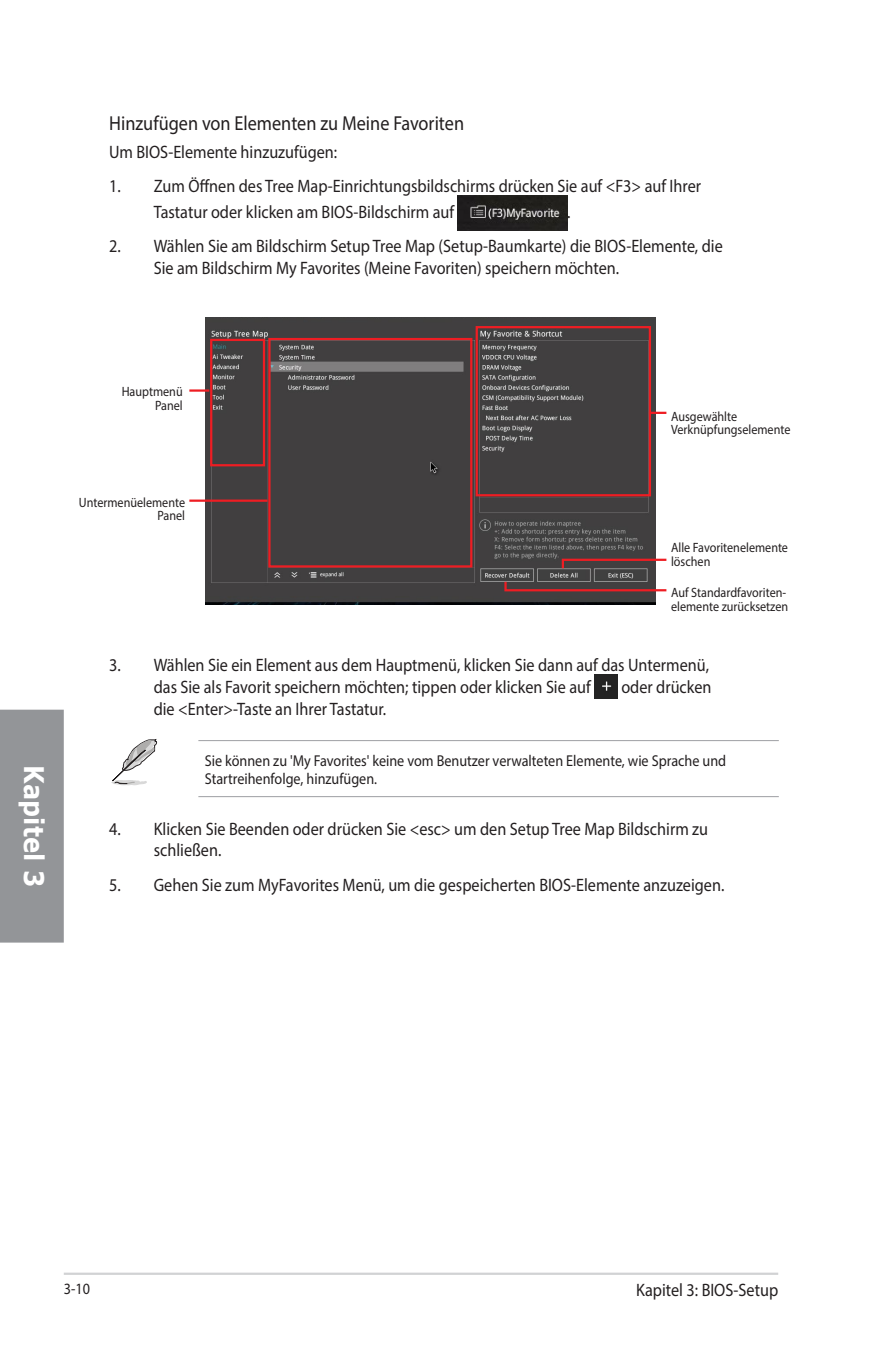
<style>
.page{position:relative;width:893px;height:1346px;background:#fff}
.page>*{position:absolute;margin:0;border:0;box-sizing:border-box;transform-origin:0 0}
.t1{font:700 27px "Verdana";color:#fff;scale:.9 1}
.t2{font:20.25px "Myriad Pro";color:#231f20;scale:.9 1}
.t3{font:18px/21.6px "Myriad Pro";color:#231f20;scale:.9 1}
.t4{font:15.75px/18.9px "Myriad Pro";color:#231f20;scale:.9 1}
.t5{font:13.5px/13.5px "Myriad Pro";color:#231f20;scale:.9 1}
</style>
<div class="page">
<hr style="left:64px;top:1272px;width:714px;height:3px;background:#d1d2d4">
<div style="left:0;top:710px;width:64px;height:232px;background:#939598"></div>
<img style="left:458px;top:196px;width:109px;height:34px">
<img style="left:205px;top:318px;width:450px;height:286px">
<hr style="left:198px;top:740px;width:581px;height:1px;background:#a8a9ad">
<hr style="left:198px;top:796px;width:581px;height:1px;background:#a8a9ad">
<img style="left:594px;top:674px;width:24px;height:24px">
<div style="left:210px;top:339px;width:55px;height:127px;border:2px solid #ee1d23"></div>
<hr style="left:189px;top:389px;width:20px;height:3px;background:#ee1d23">
<div style="left:268px;top:338px;width:204px;height:229px;border:2px solid #ee1d23"></div>
<hr style="left:189px;top:499px;width:78px;height:3px;background:#ee1d23">
<div style="left:476px;top:326px;width:175px;height:170px;border:2px solid #ee1d23"></div>
<svg style="left:649px;top:412px;width:17px;height:2px"></svg>
<svg style="left:561px;top:557px;width:106px;height:13px"></svg>
<svg style="left:503px;top:579px;width:164px;height:13px"></svg>
<svg style="left:111px;top:739px;width:46px;height:46px"></svg>
<p class="t2" style="left:109px;top:111px;width:396px">Hinzufügen von Elementen zu Meine Favoriten</p>
<p class="t3" style="left:109px;top:141px;width:255px">Um BIOS-Elemente hinzuzufügen:</p>
<p class="t3" style="left:154px;top:173px;width:610px;line-height:25.4px;text-indent:-45px">1. Zum Öffnen des Tree Map-Einrichtungsbildschirms drücken Sie auf &lt;F3&gt; auf Ihrer<br>Tastatur oder klicken am BIOS-Bildschirm auf</p>
<p class="t3" style="left:567px;top:201px;width:5px">.</p>
<p class="t3" style="left:154px;top:235px;width:634px;text-indent:-45px">2. Wählen Sie am Bildschirm Setup Tree Map (Setup-Baumkarte) die BIOS-Elemente, die<br>Sie am Bildschirm My Favorites (Meine Favoriten) speichern möchten.</p>
<h1 class="t1" style="left:53px;top:765px;width:136px;rotate:90deg">Kapitel 3</h1>
<p class="t5" style="left:122px;top:385px;width:69px;text-align:right">Hauptmenü<br>Panel</p>
<p class="t5" style="left:79px;top:495px;width:120px;text-align:right">Untermenüelemente<br>Panel</p>
<p class="t5" style="left:671px;top:409px;width:134px">Ausgewählte<br>Verknüpfungselemente</p>
<p class="t5" style="left:671px;top:541px;width:131px">Alle Favoritenelemente löschen</p>
<p class="t5" style="left:671px;top:586px;width:132px">Auf Standardfavoriten&shy;elemente zurücksetzen</p>
<p class="t3" style="left:154px;top:653px;width:619px;line-height:22.3px;text-indent:-45px">3. Wählen Sie ein Element aus dem Hauptmenü, klicken Sie dann auf das Untermenü, das Sie als Favorit speichern möchten; tippen oder klicken Sie auf</p>
<p class="t3" style="left:621px;top:676px;width:102px">oder drücken</p>
<p class="t3" style="left:154px;top:697px;width:260px">die &lt;Enter&gt;-Taste an Ihrer Tastatur.</p>
<p class="t4" style="left:205px;top:750px;width:581px">Sie können zu 'My Favorites' keine vom Benutzer verwalteten Elemente, wie Sprache und<br>Startreihenfolge, hinzufügen.</p>
<p class="t3" style="left:154px;top:818px;width:618px;text-indent:-45px">4. Klicken Sie Beenden oder drücken Sie &lt;esc&gt; um den Setup Tree Map Bildschirm zu schließen.</p>
<p class="t3" style="left:109px;top:874px;width:685px">5. Gehen Sie zum MyFavorites Menü, um die gespeicherten BIOS-Elemente anzuzeigen.</p>
<p class="t4" style="left:64px;top:1279px;width:31px">3-10</p>
<p class="t3" style="left:636px;top:1278px;width:159px">Kapitel 3: BIOS-Setup</p>
</div>
